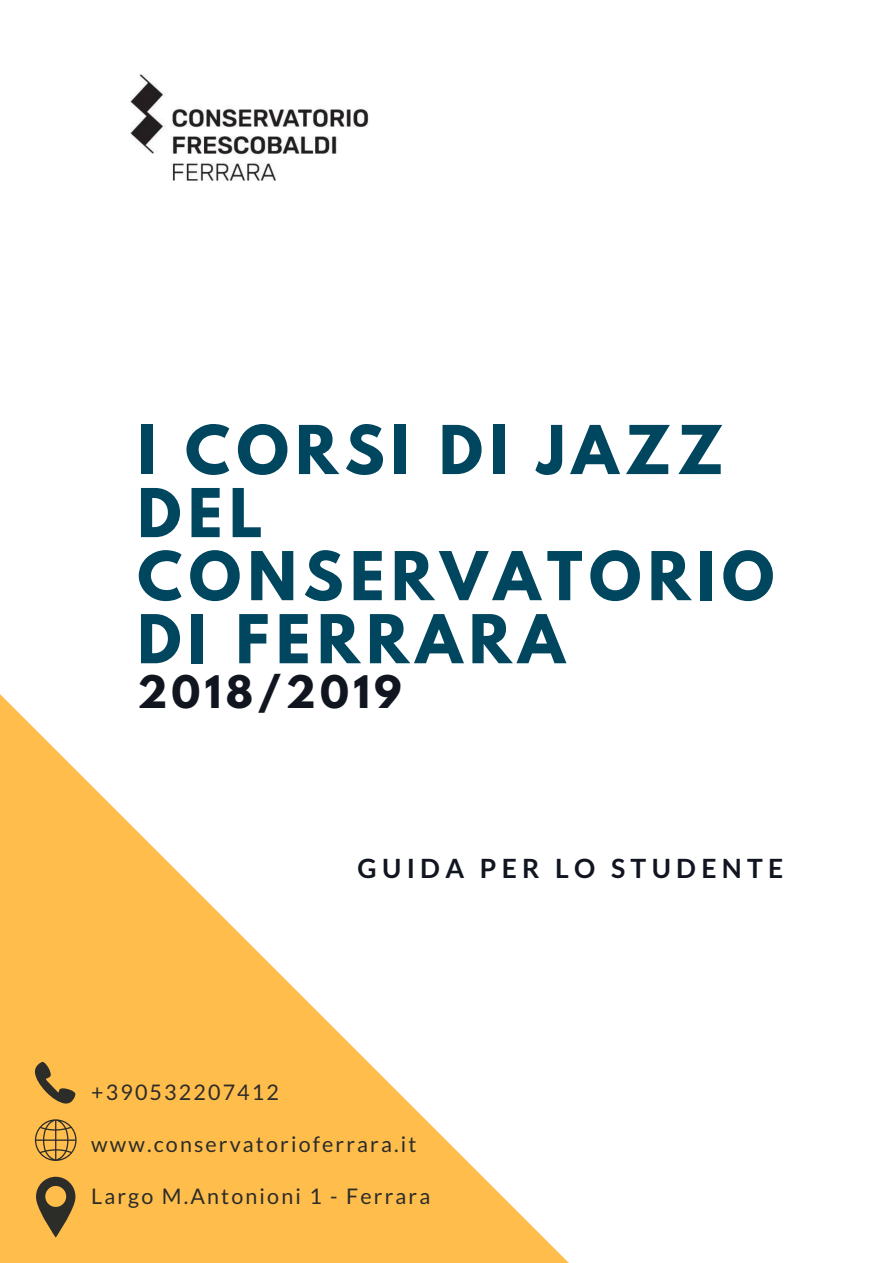
<style>
.page{position:relative;width:893px;height:1263px;background:#fff}
.page>*{position:absolute;margin:0;border:0;box-sizing:border-box;transform-origin:0 0}
.t1{font:700 59.55px/63px "League Spartan";letter-spacing:.11em;color:#00465f}
.t2{font:700 39.75px "League Spartan";letter-spacing:.11em;color:#11151f}
.t3{font:700 26.55px "Lato";letter-spacing:.2em;color:#11151f}
.t4{font:21.45px "Lato";letter-spacing:.1em;color:#2c2c29}
</style>
<div class="page">
<svg style="left:0;top:694px;width:569px;height:569px"></svg>
<img style="left:130px;top:74px;width:239px;height:107px">
<svg style="left:35px;top:1062px;width:40px;height:41px;background:#b0873e"></svg>
<svg style="left:35px;top:1119px;width:42px;height:42px;background:#c89742"></svg>
<svg style="left:36px;top:1177px;width:39px;height:60px;background:#907139"></svg>
<h1 class="t1" style="left:137px;top:426px;width:638px">I CORSI DI JAZZ<br>DEL<br>CONSERVATORIO<br>DI FERRARA</h1>
<h2 class="t2" style="left:137px;top:672px;width:266px">2018/2019</h2>
<p class="t3" style="left:358px;top:852px;width:427px">GUIDA PER LO STUDENTE</p>
<p class="t4" style="left:91px;top:1079px;width:189px">+390532207412</p>
<p class="t4" style="left:91px;top:1131px;width:327px">www.conservatorioferrara.it</p>
<p class="t4" style="left:91px;top:1183px;width:341px">Largo M.Antonioni 1 - Ferrara</p>
</div>
